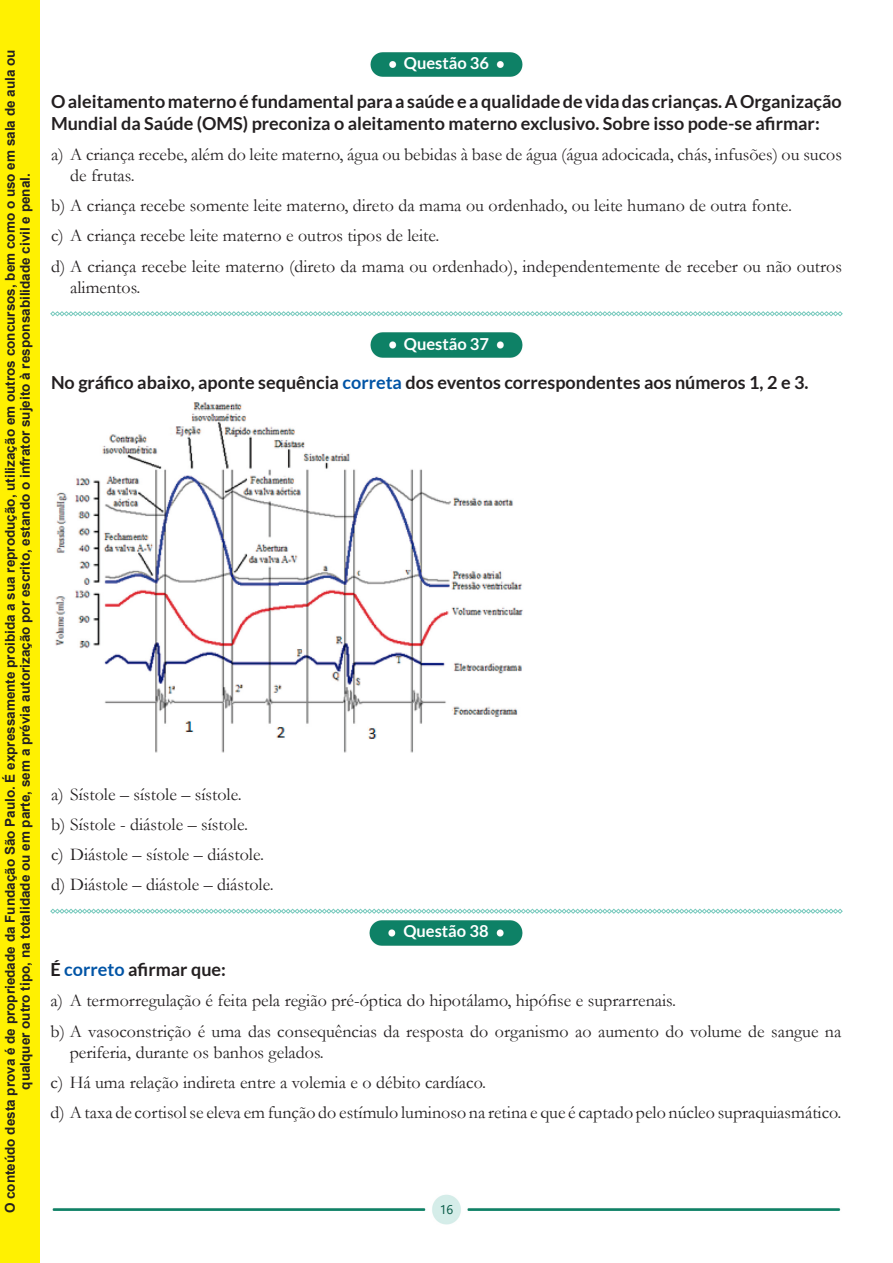
<style>
.page{position:relative;width:893px;height:1263px;background:#fff}
.page>*{position:absolute;margin:0;border:0;box-sizing:border-box;transform-origin:0 0}
.Alternativas{font:18px/21.6px "Garamond";color:#231f20}
.Alternativas-2{font:700 18px/21.6px "Lato";color:#231f20}
.t1{font:700 16.5px "Lato";color:#fff}
.t2{font:700 13.5px/15px "Arial";color:#231f20;text-align:center}
.t3{font:12.6px "Segoe UI";color:#035743}
.s1{color:#0154a6}
</style>
<div class="page">
<img style="left:52px;top:1194px;width:789px;height:31px">
<img style="left:55px;top:402px;width:468px;height:351px">
<img style="left:370px;top:52px;width:153px;height:25px">
<img style="left:370px;top:332px;width:153px;height:26px">
<svg style="left:50px;top:311px;width:793px;height:5px"></svg>
<svg style="left:50px;top:909px;width:793px;height:5px"></svg>
<img style="left:369px;top:920px;width:154px;height:26px">
<div style="left:0;top:0;width:40px;height:1263px;background:#fff101"></div>
<p class="t2" style="left:3px;top:1213px;width:1165px;rotate:-90deg">O conteúdo desta prova é de propriedade da Fundação São Paulo. É expressamente proibida a sua reprodução, utilização em outros concursos, bem como o uso em sala de aula ou qualquer outro tipo, na totalidade ou em parte, sem a prévia autorização por escrito, estando o infrator sujeito à responsabilidade civil e penal.</p>
<p class="t1" style="left:404px;top:54px;width:87px">Questão 36</p>
<p class="Alternativas-2" style="left:51px;top:90px;width:792px">O aleitamento materno é fundamental para a saúde e a qualidade de vida das crianças. A Organização<br>Mundial da Saúde (OMS) preconiza o aleitamento materno exclusivo. Sobre isso pode-se afirmar:</p>
<p class="Alternativas" style="left:70px;top:143px;width:773px;text-indent:-19px">a) A criança recebe, além do leite materno, água ou bebidas à base de água (água adocicada, chás, infusões) ou sucos de frutas.</p>
<p class="Alternativas" style="left:51px;top:194px;width:742px">b) A criança recebe somente leite materno, direto da mama ou ordenhado, ou leite humano de outra fonte.</p>
<p class="Alternativas" style="left:51px;top:225px;width:390px">c) A criança recebe leite materno e outros tipos de leite.</p>
<p class="Alternativas" style="left:70px;top:255px;width:773px;text-indent:-19px">d) A criança recebe leite materno (direto da mama ou ordenhado), independentemente de receber ou não outros alimentos.</p>
<p class="t1" style="left:404px;top:334px;width:87px">Questão 37</p>
<p class="Alternativas-2" style="left:51px;top:371px;width:759px">No gráfico abaixo, aponte sequência <span class="s1">correta</span> dos eventos correspondentes aos números 1, 2 e 3.</p>
<p class="Alternativas" style="left:51px;top:783px;width:192px">a) Sístole – sístole – sístole.</p>
<p class="Alternativas" style="left:51px;top:813px;width:199px">b) Sístole - diástole – sístole.</p>
<p class="Alternativas" style="left:51px;top:843px;width:215px">c) Diástole – sístole – diástole.</p>
<p class="Alternativas" style="left:51px;top:873px;width:224px">d) Diástole – diástole – diástole.</p>
<p class="t1" style="left:403px;top:922px;width:87px">Questão 38</p>
<p class="Alternativas-2" style="left:51px;top:959px;width:177px">É <span class="s1">correto</span> afirmar que:</p>
<p class="Alternativas" style="left:51px;top:989px;width:627px">a) A termorregulação é feita pela região pré-óptica do hipotálamo, hipófise e suprarrenais.</p>
<p class="Alternativas" style="left:70px;top:1019px;width:773px;text-indent:-19px">b) A vasoconstrição é uma das consequências da resposta do organismo ao aumento do volume de sangue na periferia, durante os banhos gelados.</p>
<p class="Alternativas" style="left:51px;top:1071px;width:437px">c) Há uma relação indireta entre a volemia e o débito cardíaco.</p>
<p class="Alternativas" style="left:51px;top:1101px;width:792px">d) A taxa de cortisol se eleva em função do estímulo luminoso na retina e que é captado pelo núcleo supraquiasmático.</p>
<p class="t3" style="left:440px;top:1198px;width:15px">16</p>
</div>
